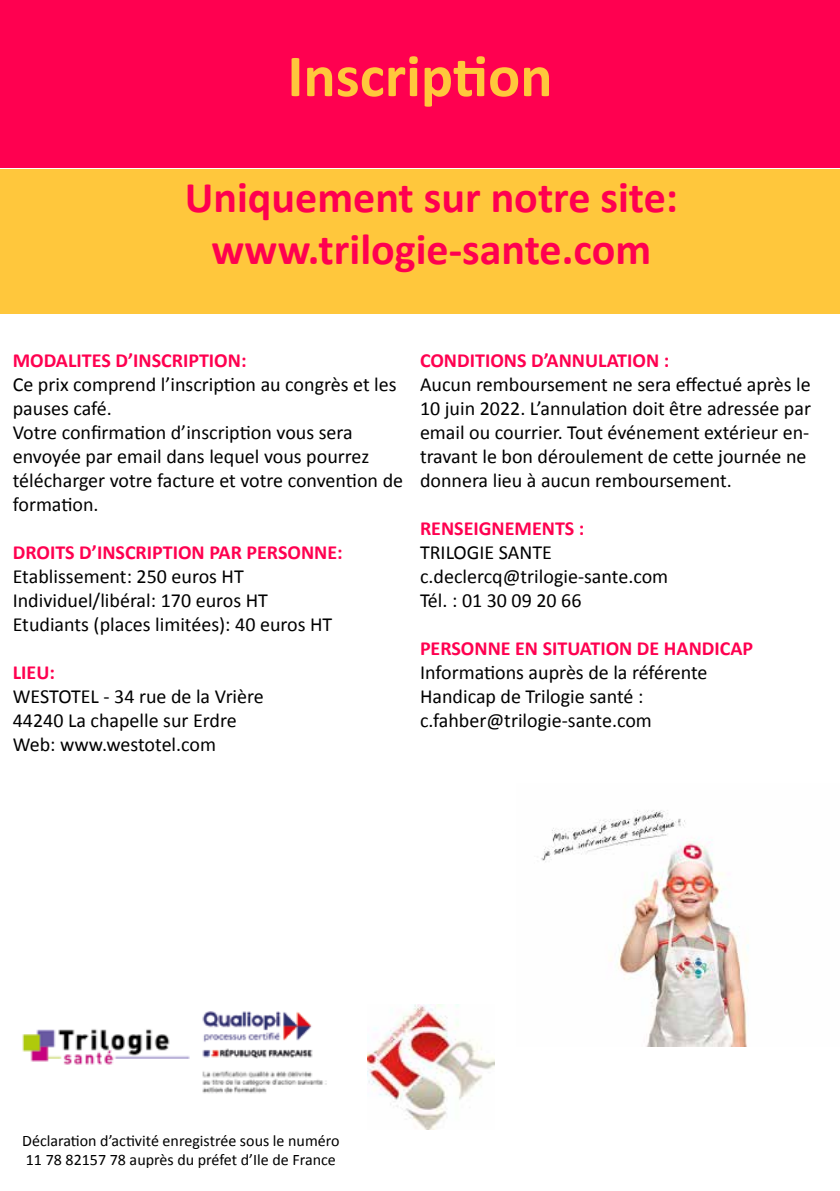
<style>
.page{position:relative;width:840px;height:1191px;background:#fff}
.page>*{position:absolute;margin:0;border:0;box-sizing:border-box;transform-origin:0 0}
.t1{font:700 60px "Calibri";color:#ffc73c}
.t2{font:700 44px/52.8px "Calibri";color:#ff0050;text-align:center}
.t3{font:20px/24px "Calibri";color:#000}
.t4{font:700 20px "Calibri";color:#ff0050}
.t5{font:16px/19.2px "Calibri";color:#000}
</style>
<div class="page">
<div style="left:0;top:0;width:839px;height:167px;background:#ff0050"></div>
<div style="left:0;top:169px;width:839px;height:144px;background:#ffc73c"></div>
<img style="left:22px;top:1011px;width:305px;height:83px">
<img style="left:367px;top:1004px;width:127px;height:125px">
<img style="left:541px;top:810px;width:208px;height:236px">
<h1 class="t1" style="left:287px;top:38px;width:266px">Inscription</h1>
<h2 class="t2" style="left:184px;top:171px;width:494px">Uniquement sur notre site: www.trilogie-sante.com</h2>
<p class="t4" style="left:13px;top:347px;width:235px">MODALITES D’INSCRIPTION:</p>
<p class="t3" style="left:13px;top:372px;width:391px">Ce prix comprend l’inscription au congrès et les pauses café.<br>Votre confirmation d’inscription vous sera envoyée par email dans lequel vous pourrez télécharger votre facture et votre convention de formation.</p>
<p class="t4" style="left:13px;top:539px;width:331px">DROITS D’INSCRIPTION PAR PERSONNE:</p>
<p class="t3" style="left:13px;top:564px;width:321px">Etablissement: 250 euros HT<br>Individuel/libéral: 170 euros HT<br>Etudiants (places limitées): 40 euros HT</p>
<p class="t4" style="left:13px;top:659px;width:44px">LIEU:</p>
<p class="t3" style="left:13px;top:684px;width:252px">WESTOTEL - 34 rue de la Vrière<br>44240 La chapelle sur Erdre<br>Web: www.westotel.com</p>
<p class="t4" style="left:420px;top:347px;width:250px">CONDITIONS D’ANNULATION :</p>
<p class="t3" style="left:420px;top:372px;width:392px">Aucun remboursement ne sera effectué après le 10 juin 2022. L’annulation doit être adressée par email ou courrier. Tout événement extérieur en&shy;travant le bon déroulement de cette journée ne donnera lieu à aucun remboursement.</p>
<p class="t4" style="left:420px;top:515px;width:166px">RENSEIGNEMENTS :</p>
<p class="t3" style="left:420px;top:540px;width:249px">TRILOGIE SANTE c.declercq@trilogie-sante.com<br>Tél. : 01 30 09 20 66</p>
<p class="t4" style="left:420px;top:635px;width:334px">PERSONNE EN SITUATION DE HANDICAP</p>
<p class="t3" style="left:420px;top:660px;width:289px">Informations auprès de la référente<br>Handicap de Trilogie santé : c.fahber@trilogie-sante.com</p>
<p class="t5" style="left:22px;top:1131px;width:319px">Déclaration d’activité enregistrée sous le numéro<br>11 78 82157 78 auprès du préfet d’Ile de France</p>
</div>
